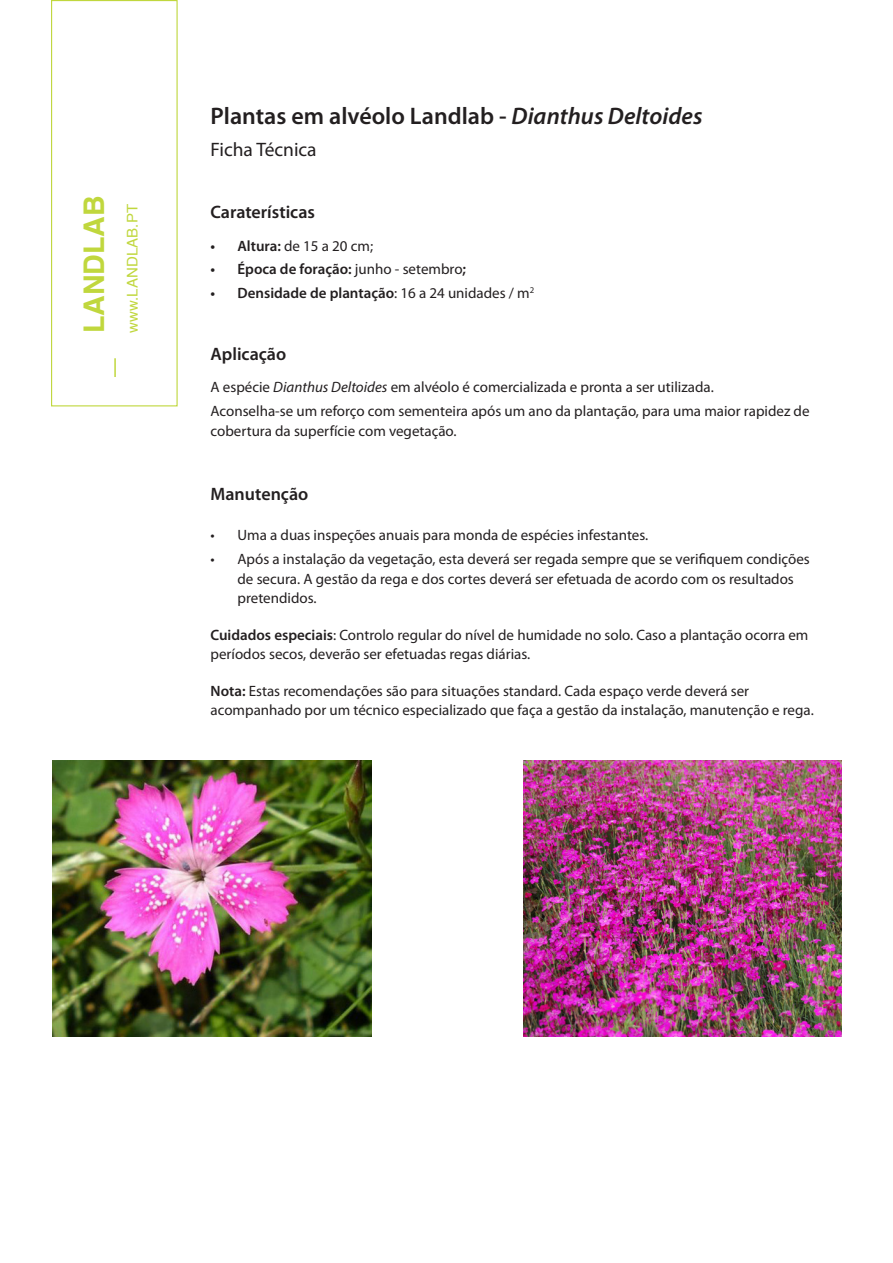
<style>
.page{position:relative;width:893px;height:1263px;background:#fff}
.page>*{position:absolute;margin:0;border:0;box-sizing:border-box;transform-origin:0 0}
.t1{font:700 28.5px "Helvetica";color:#c0d73d}
.t2{font:600 24px "Myriad Pro";color:#231f20}
.t3{font:19.5px "Myriad Pro";color:#231f20}
.t4{font:600 18px "Myriad Pro";color:#231f20}
.t5{font:15px/19.5px "Myriad Pro";color:#231f20}
.t6{font:600 15px "Myriad Pro";color:#231f20}
.t7{font:15px "Helvetica";letter-spacing:.01em;color:#c0d73d}
.s1{font-style:italic}
.s2{font-weight:600}
.s3{font-weight:400}
</style>
<div class="page">
<div style="left:51px;top:0;width:127px;height:406px;border:1px solid #c0d73d"></div>
<svg style="left:114px;top:358px;width:2px;height:19px"></svg>
<img style="left:52px;top:760px;width:319px;height:276px">
<img style="left:523px;top:760px;width:319px;height:276px">
<p class="t1" style="left:71px;top:333px;width:139px;rotate:-90deg">LANDLAB</p>
<p class="t7" style="left:121px;top:333px;width:131px;rotate:-90deg">www.LANDLAB.PT</p>
<p class="t2" style="left:211px;top:101px;width:494px">Plantas em alvéolo Landlab - <span class="s1">Dianthus Deltoides</span></p>
<p class="t3" style="left:211px;top:138px;width:108px">Ficha Técnica</p>
<p class="t4" style="left:211px;top:201px;width:106px">Caraterísticas</p>
<p class="t5" style="left:211px;top:235px;width:164px"><span class="s2">• Altura:</span> de 15 a 20 cm;</p>
<p class="t6" style="left:211px;top:260px;width:257px">• Época de foração: <span class="s3">junho - setembro</span>;</p>
<p class="t6" style="left:211px;top:283px;width:325px">• Densidade de plantação<span class="s3">: 16 a 24 unidades / m</span><sup>2</sup></p>
<p class="t4" style="left:211px;top:343px;width:77px">Aplicação</p>
<p class="t5" style="left:211px;top:377px;width:505px">A espécie <span class="s1">Dianthus Deltoides</span> em alvéolo é comercializada e pronta a ser utilizada.</p>
<p class="t5" style="left:211px;top:401px;width:601px">Aconselha-se um reforço com sementeira após um ano da plantação, para uma maior rapidez de cobertura da superfície com vegetação.</p>
<p class="t4" style="left:211px;top:482px;width:99px">Manutenção</p>
<p class="t5" style="left:211px;top:525px;width:439px">• Uma a duas inspeções anuais para monda de espécies infestantes.</p>
<p class="t5" style="left:238px;top:549px;width:574px;text-indent:-27px">• Após a instalação da vegetação, esta deverá ser regada sempre que se verifiquem condições de secura. A gestão da rega e dos cortes deverá ser efetuada de acordo com os resultados pretendidos.</p>
<p class="t5" style="left:211px;top:625px;width:599px"><span class="s2">Cuidados especiais</span>: Controlo regular do nível de humidade no solo. Caso a plantação ocorra em períodos secos, deverão ser efetuadas regas diárias.</p>
<p class="t5" style="left:211px;top:681px;width:605px"><span class="s2">Nota:</span> Estas recomendações são para situações standard. Cada espaço verde deverá ser acompanhado por um técnico especializado que faça a gestão da instalação, manutenção e rega.</p>
</div>
